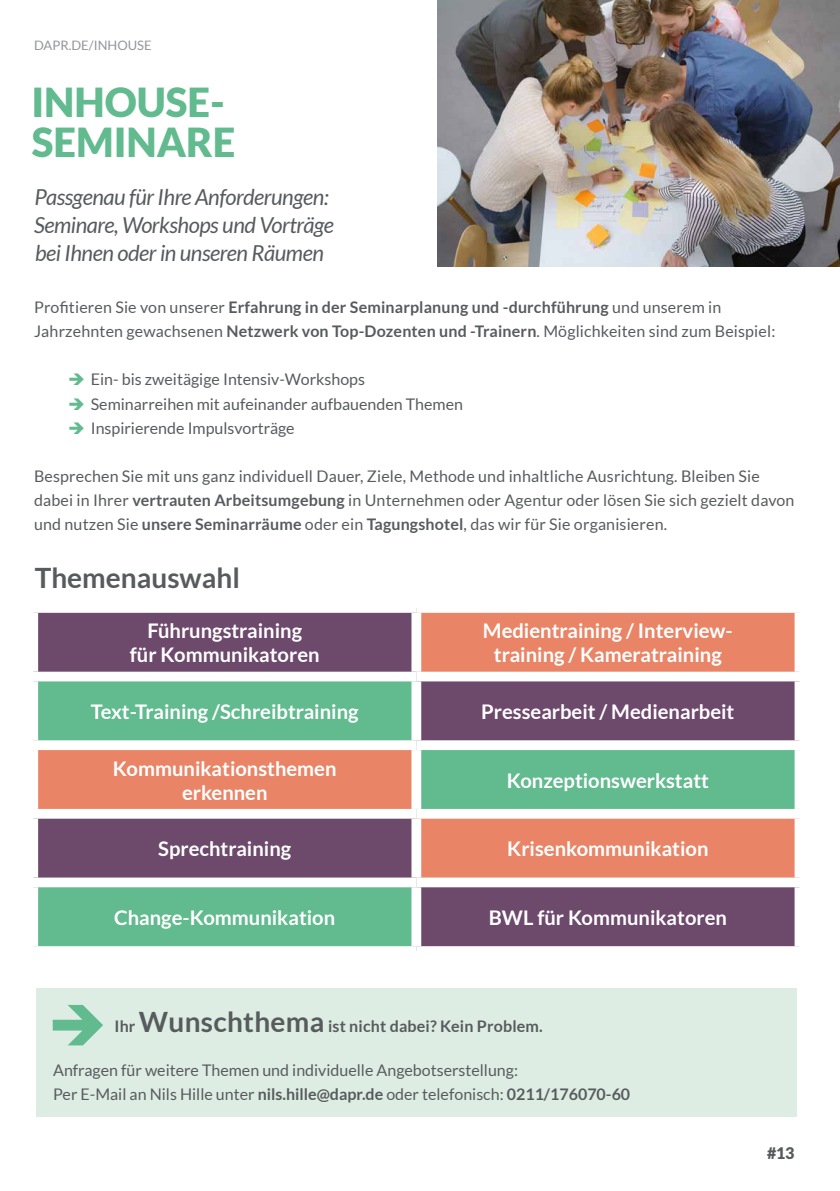
<style>
.page{position:relative;width:840px;height:1191px;background:#fff}
.page>*{position:absolute;margin:0;border:0;box-sizing:border-box;transform-origin:0 0}
.t1{font:900 40px/40px "Lato";color:#62ba8f}
.t2{font:700 28px "Lato";color:#585b5d}
.t3{font:italic 22px/28px "Lato";letter-spacing:-.02em;color:#585b5d}
.t4{font:700 20.2px/24.2px "Lato";color:#fff;text-align:center}
.t5{font:16px/24px "Lato";letter-spacing:.01em;color:#585b5d}
.t6{font:700 16px "Lato";letter-spacing:.01em;color:#585b5d}
.t7{font:900 16px "Lato";color:#585b5d}
.t8{font:13px "Lato";color:#939598}
.s1{font-weight:700}
.s2{font-size:28px}
</style>
<div class="page">
<div style="left:36px;top:988px;width:760px;height:129px;background:#ddede3"></div>
<img style="left:437px;top:0;width:402px;height:266px">
<svg style="left:38px;top:613px;width:756px;height:58px;background:#aa6669"></svg>
<svg style="left:38px;top:681px;width:756px;height:265px;background:#888378"></svg>
<div style="left:411px;top:613px;width:10px;height:58px;background:#fff"></div>
<div style="left:411px;top:681px;width:10px;height:59px;background:#fff"></div>
<div style="left:28px;top:740px;width:388px;height:10px;background:#fff"></div>
<div style="left:416px;top:740px;width:387px;height:10px;background:#fff"></div>
<div style="left:411px;top:750px;width:10px;height:59px;background:#fff"></div>
<div style="left:28px;top:809px;width:388px;height:9px;background:#fff"></div>
<div style="left:416px;top:809px;width:387px;height:9px;background:#fff"></div>
<div style="left:411px;top:818px;width:10px;height:59px;background:#fff"></div>
<div style="left:28px;top:877px;width:388px;height:10px;background:#fff"></div>
<div style="left:416px;top:877px;width:387px;height:10px;background:#fff"></div>
<div style="left:411px;top:887px;width:10px;height:59px;background:#fff"></div>
<svg style="left:53px;top:1005px;width:50px;height:40px"></svg>
<p class="t8" style="left:34px;top:38px;width:119px">DAPR.DE/INHOUSE</p>
<h1 class="t1" style="left:31px;top:82px;width:205px">INHOUSE-<br>SEMINARE</h1>
<h3 class="t3" style="left:34px;top:184px;width:301px">Passgenau für Ihre Anforderungen:<br>Seminare, Workshops und Vorträge bei Ihnen oder in unseren Räumen</h3>
<p class="t5" style="left:34px;top:295px;width:742px">Profitieren Sie von unserer <span class="s1">Erfahrung in der Seminarplanung und -durchführung</span> und unserem in<br>Jahrzehnten gewachsenen <span class="s1">Netzwerk von Top-Dozenten und -Trainern</span>. Möglichkeiten sind zum Beispiel:</p>
<p class="t5" style="left:91px;top:367px;width:373px">Ein- bis zweitägige Intensiv-Workshops<br>Seminarreihen mit aufeinander aufbauenden Themen<br>Inspirierende Impulsvorträge</p>
<p class="t5" style="left:34px;top:463px;width:761px">Besprechen Sie mit uns ganz individuell Dauer, Ziele, Methode und inhaltliche Ausrichtung. Bleiben Sie dabei in Ihrer <span class="s1">vertrauten Arbeitsumgebung</span> in Unternehmen oder Agentur oder lösen Sie sich gezielt davon und nutzen Sie <span class="s1">unsere Seminarräume</span> oder ein <span class="s1">Tagungshotel</span>, das wir für Sie organisieren.</p>
<h2 class="t2" style="left:35px;top:562px;width:207px">Themenauswahl</h2>
<p class="t4" style="left:130px;top:618px;width:191px">Führungstraining<br>für Kommunikatoren</p>
<p class="t4" style="left:482px;top:618px;width:251px">Medientraining / Interview&shy;training / Kameratraining</p>
<p class="t4" style="left:91px;top:699px;width:269px">Text-Training /Schreibtraining</p>
<p class="t4" style="left:481px;top:699px;width:254px">Pressearbeit / Medienarbeit</p>
<p class="t4" style="left:113px;top:755px;width:225px">Kommunikationsthemen erkennen</p>
<p class="t4" style="left:506px;top:768px;width:204px">Konzeptionswerkstatt</p>
<p class="t4" style="left:158px;top:836px;width:134px">Sprechtraining</p>
<p class="t4" style="left:507px;top:836px;width:202px">Krisenkommunikation</p>
<p class="t4" style="left:114px;top:905px;width:222px">Change-Kommunikation</p>
<p class="t4" style="left:488px;top:905px;width:239px">BWL für Kommunikatoren</p>
<p class="t6" style="left:114px;top:1017px;width:429px">Ihr <span class="s2">Wunschthema</span> ist nicht dabei? Kein Problem.</p>
<p class="t5" style="left:53px;top:1058px;width:578px">Anfragen für weitere Themen und individuelle Angebotserstellung:<br>Per E-Mail an Nils Hille unter <span class="s1">nils.hille@dapr.de</span> oder telefonisch: <span class="s1">0211/176070-60</span></p>
<p class="t7" style="left:766px;top:1143px;width:29px">#13</p>
</div>
